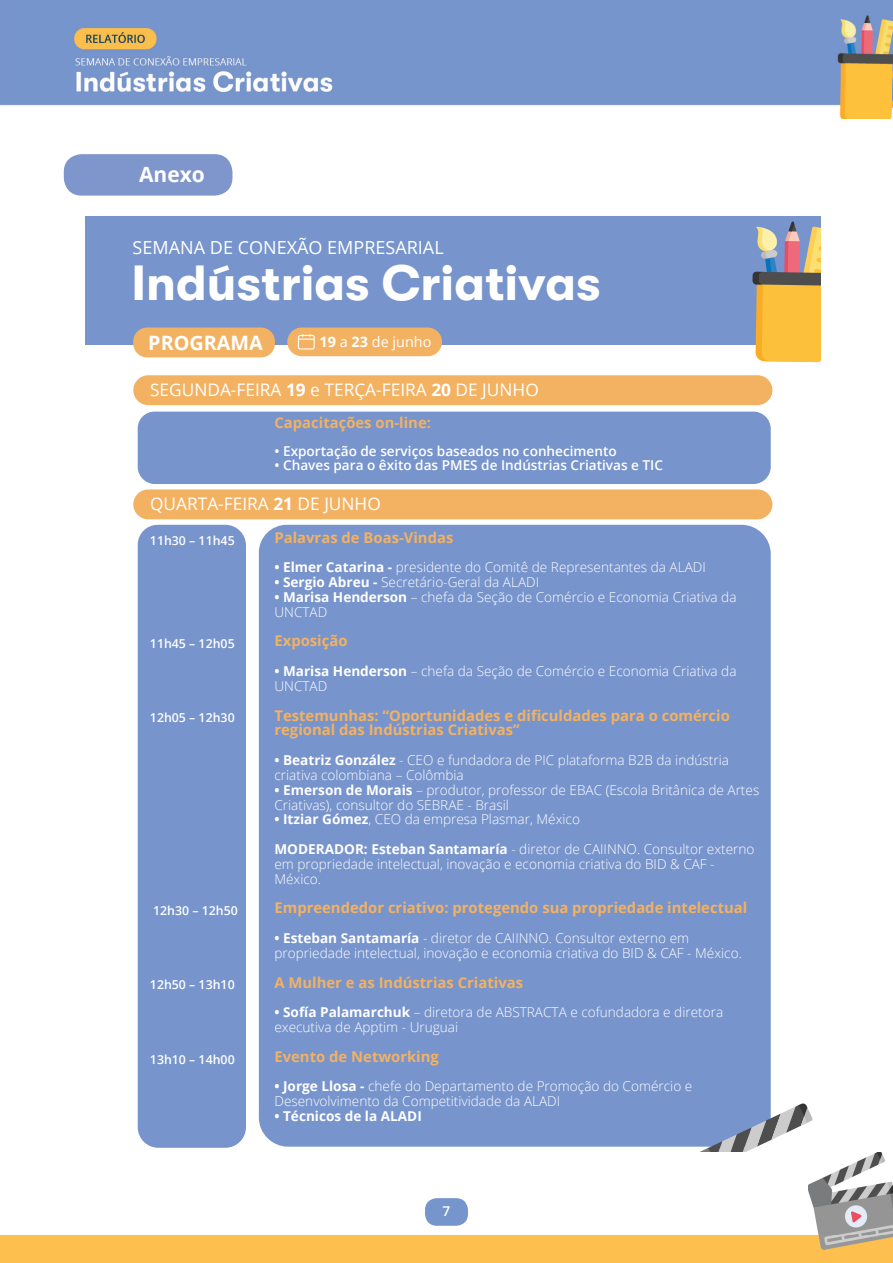
<style>
.page{position:relative;width:893px;height:1263px;background:#fff}
.page>*{position:absolute;margin:0;border:0;box-sizing:border-box;transform-origin:0 0}
.t1{font:700 49.35px "GT Walsheim Pro";color:#fff}
.t2{font:700 21px "Open Sans";color:#fff}
.t3{font:700 19.8px "Open Sans";color:#fff}
.t4{font:18px "Open Sans";color:#fff}
.t5{font:17.25px "Open Sans";color:#fff}
.t6{font:700 14.85px/14.9px "Open Sans";color:#f3b262}
.t7{font:14.4px "Open Sans";color:#fff}
.t8{font:300 13.65px/14.9px "Open Sans";color:#fff}
.t9{font:600 13.65px "Open Sans";color:#fff}
.t10{font:700 13.65px "Open Sans";color:#fff}
.t11{font:600 13.5px "Open Sans";color:#fff}
.t12{font:600 12.3px "Open Sans";color:#fff}
.s1{font-weight:700}
</style>
<div class="page">
<div style="left:425px;top:1198px;width:43px;height:28px;background:#7695cc;border-radius:12px"></div>
<div style="left:0;top:1235px;width:893px;height:28px;background:#fdbf4d"></div>
<img style="left:808px;top:1152px;width:85px;height:97px">
<img style="left:0;top:0;width:893px;height:119px">
<div style="left:64px;top:154px;width:168px;height:42px;background:#7f96cc;border-radius:18px"></div>
<div style="left:138px;top:525px;width:108px;height:623px;background:#7794cc;border-radius:20px"></div>
<div style="left:259px;top:525px;width:512px;height:622px;background:#7794cc;border-radius:29px"></div>
<div style="left:138px;top:412px;width:633px;height:72px;background:#7794cc;border-radius:17px"></div>
<div style="left:133px;top:489px;width:639px;height:30px;background:#f3b262;border-radius:15px"></div>
<svg style="left:681px;top:1103px;width:132px;height:48px"></svg>
<div style="left:85px;top:217px;width:736px;height:128px;background:#7794cc"></div>
<svg style="left:753px;top:221px;width:68px;height:141px"></svg>
<div style="left:287px;top:327px;width:155px;height:29px;background:#f3b262;border-radius:14px"></div>
<svg style="left:298px;top:334px;width:17px;height:15px"></svg>
<div style="left:133px;top:327px;width:142px;height:30px;background:#f3b262;border-radius:14px"></div>
<div style="left:133px;top:375px;width:639px;height:30px;background:#f3b262;border-radius:15px"></div>
<h2 class="t2" style="left:139px;top:159px;width:67px">Anexo</h2>
<h3 class="t4" style="left:133px;top:235px;width:313px">SEMANA DE CONEXÃO EMPRESARIAL</h3>
<h1 class="t1" style="left:132px;top:256px;width:471px">Indústrias Criativas</h1>
<h3 class="t3" style="left:148px;top:329px;width:116px">PROGRAMA</h3>
<p class="t7" style="left:319px;top:331px;width:114px"><span class="s1">19</span> a <span class="s1">23</span> de junho</p>
<p class="t5" style="left:150px;top:378px;width:390px">SEGUNDA-FEIRA <span class="s1">19</span> e TERÇA-FEIRA <span class="s1">20</span> DE JUNHO</p>
<p class="t6" style="left:274px;top:414px;width:158px">Capacitações on-line:</p>
<p class="t9" style="left:274px;top:442px;width:344px">• Exportação de serviços baseados no conhecimento</p>
<p class="t9" style="left:274px;top:455px;width:390px">• Chaves para o êxito das PMES de Indústrias Criativas e TIC</p>
<p class="t5" style="left:150px;top:492px;width:232px">QUARTA-FEIRA <span class="s1">21</span> DE JUNHO</p>
<p class="t12" style="left:150px;top:532px;width:86px">11h30 – 11h45</p>
<p class="t12" style="left:150px;top:635px;width:86px">11h45 – 12h05</p>
<p class="t12" style="left:150px;top:709px;width:86px">12h05 – 12h30</p>
<p class="t12" style="left:153px;top:902px;width:86px">12h30 – 12h50</p>
<p class="t12" style="left:150px;top:976px;width:86px">12h50 – 13h10</p>
<p class="t12" style="left:150px;top:1051px;width:86px">13h10 – 14h00</p>
<p class="t6" style="left:274px;top:529px;width:180px">Palavras de Boas-Vindas</p>
<p class="t8" style="left:274px;top:560px;width:433px"><span class="s1">• Elmer Catarina -</span> presidente do Comitê de Representantes da ALADI</p>
<p class="t8" style="left:274px;top:574px;width:266px"><span class="s1">• Sergio Abreu -</span> Secretário-Geral da ALADI</p>
<p class="t8" style="left:274px;top:589px;width:464px"><span class="s1">• Marisa Henderson</span> – chefa da Seção de Comércio e Economia Criativa da<br>UNCTAD</p>
<p class="t6" style="left:274px;top:633px;width:75px">Exposição</p>
<p class="t8" style="left:274px;top:663px;width:464px"><span class="s1">• Marisa Henderson</span> – chefa da Seção de Comércio e Economia Criativa da<br>UNCTAD</p>
<p class="t6" style="left:274px;top:707px;width:457px">Testemunhas: “Oportunidades e dificuldades para o comércio regional das Indústrias Criativas”</p>
<p class="t8" style="left:274px;top:752px;width:456px"><span class="s1">• Beatriz González</span> - CEO e fundadora de PIC plataforma B2B da indústria criativa colombiana – Colômbia</p>
<p class="t8" style="left:274px;top:782px;width:486px"><span class="s1">• Emerson de Morais</span> – produtor, professor de EBAC (Escola Britânica de Artes<br>Criativas), consultor do SEBRAE - Brasil</p>
<p class="t8" style="left:274px;top:804px;width:482px;line-height:29.7px"><span class="s1">• Itziar Gómez</span>, CEO da empresa Plasmar, México<br><span class="s1">MODERADOR: Esteban Santamaría</span> - diretor de CAIINNO. Consultor externo</p>
<p class="t8" style="left:274px;top:856px;width:442px">em propriedade intelectual, inovação e economia criativa do BID &amp; CAF -<br>México.</p>
<p class="t6" style="left:274px;top:900px;width:474px">Empreendedor criativo: protegendo sua propriedade intelectual</p>
<p class="t8" style="left:274px;top:930px;width:469px"><span class="s1">• Esteban Santamaría</span> - diretor de CAIINNO. Consultor externo em propriedade intelectual, inovação e economia criativa do BID &amp; CAF - México.</p>
<p class="t6" style="left:274px;top:974px;width:250px">A Mulher e as Indústrias Criativas</p>
<p class="t8" style="left:274px;top:1004px;width:450px"><span class="s1">• Sofía Palamarchuk</span> – diretora de ABSTRACTA e cofundadora e diretora executiva de Apptim - Uruguai</p>
<p class="t6" style="left:274px;top:1048px;width:166px">Evento de Networking</p>
<p class="t8" style="left:274px;top:1079px;width:419px"><span class="s1">• Jorge Llosa -</span> chefe do Departamento de Promoção do Comércio e<br>Desenvolvimento da Competitividade da ALADI</p>
<p class="t10" style="left:274px;top:1106px;width:149px">• Técnicos de la ALADI</p>
<p class="t11" style="left:443px;top:1202px;width:9px">7</p>
</div>
